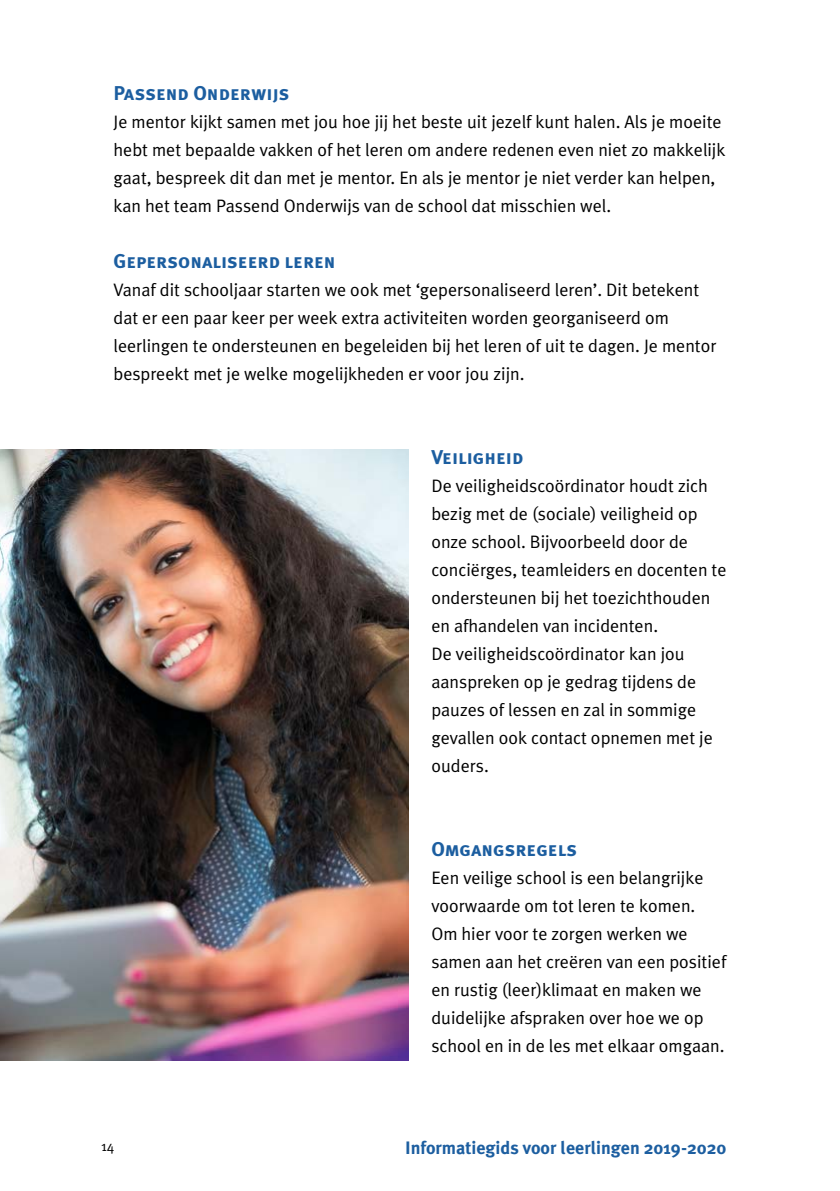
<style>
.page{position:relative;width:840px;height:1191px;background:#fff}
.page>*{position:absolute;margin:0;border:0;box-sizing:border-box;transform-origin:0 0}
.t1{font:20px "Meta Plus Bold Caps";color:#1c5ea0}
.t2{font:18px/28px "Meta Plus Normal";color:#000}
.t3{font:700 18px "Meta Plus";color:#1c5ea0}
.t4{font:14px "Meta Plus Normal";color:#000}
</style>
<div class="page">
<img style="left:0;top:450px;width:408px;height:610px">
<p class="t1" style="left:113px;top:82px;width:177px">Passend Onderwijs</p>
<p class="t2" style="left:113px;top:108px;width:613px">Je mentor kijkt samen met jou hoe jij het beste uit jezelf kunt halen. Als je moeite hebt met bepaalde vakken of het leren om andere redenen even niet zo makkelijk gaat, bespreek dit dan met je mentor. En als je mentor je niet verder kan helpen, kan het team Passend Onderwijs van de school dat misschien wel.</p>
<p class="t1" style="left:113px;top:250px;width:223px">Gepersonaliseerd leren</p>
<p class="t2" style="left:113px;top:276px;width:604px">Vanaf dit schooljaar starten we ook met ‘gepersonaliseerd leren’. Dit betekent dat er een paar keer per week extra activiteiten worden georganiseerd om leerlingen te ondersteunen en begeleiden bij het leren of uit te dagen. Je mentor bespreekt met je welke mogelijkheden er voor jou zijn.</p>
<p class="t1" style="left:431px;top:446px;width:94px">Veiligheid</p>
<p class="t2" style="left:431px;top:472px;width:296px">De veiligheidscoördinator houdt zich bezig met de (sociale) veiligheid op onze school. Bijvoorbeeld door de conciërges, teamleiders en docenten te ondersteunen bij het toezichthouden en afhandelen van incidenten.<br>De veiligheidscoördinator kan jou aanspreken op je gedrag tijdens de pauzes of lessen en zal in sommige gevallen ook contact opnemen met je ouders.</p>
<p class="t1" style="left:431px;top:838px;width:147px">Omgangsregels</p>
<p class="t2" style="left:431px;top:864px;width:296px">Een veilige school is een belangrijke voorwaarde om tot leren te komen.<br>Om hier voor te zorgen werken we samen aan het creëren van een positief en rustig (leer)klimaat en maken we duidelijke afspraken over hoe we op school en in de les met elkaar omgaan.</p>
<p class="t4" style="left:101px;top:1138px;width:15px">14</p>
<p class="t3" style="left:405px;top:1137px;width:323px">Informatiegids voor leerlingen 2019-2020</p>
</div>
